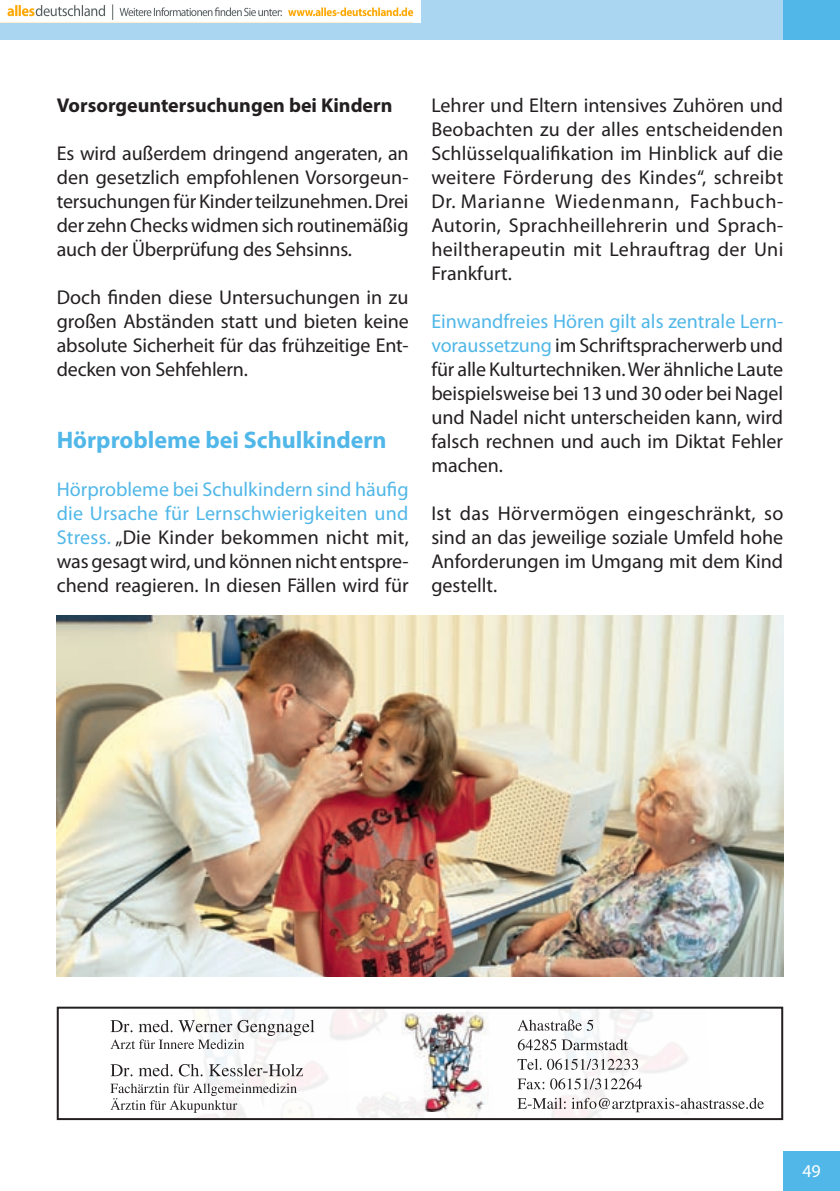
<style>
.page{position:relative;width:840px;height:1191px;background:#fff}
.page>*{position:absolute;margin:0;border:0;box-sizing:border-box;transform-origin:0 0}
.t1{font:700 24px "Myriad Pro";color:#50b7e8}
.t2{font:20px/24px "Myriad Pro";color:#231f20;text-align:justify}
.t3{font:700 20px "Myriad Pro";color:#231f20}
.t4{font:18px "Myriad Pro";color:#fff}
.s1{color:#50b7e8}
</style>
<div class="page">
<div style="left:0;top:0;width:839px;height:40px;background:#aad6f2"></div>
<div style="left:782px;top:1151px;width:57px;height:40px;background:#50b7e8"></div>
<div style="left:782px;top:0;width:57px;height:40px;background:#50b7e8"></div>
<img style="left:57px;top:616px;width:725px;height:360px">
<img style="left:116px;top:1009px;width:212px;height:108px">
<img style="left:254px;top:1009px;width:133px;height:37px">
<img style="left:270px;top:1083px;width:204px;height:34px">
<img style="left:475px;top:1009px;width:213px;height:108px">
<div style="left:57px;top:1006px;width:725px;height:114px;border:2px solid #231f20"></div>
<img style="left:401px;top:1012px;width:87px;height:99px">
<svg style="left:110px;top:1019px;width:204px;height:30px"></svg>
<svg style="left:110px;top:1063px;width:193px;height:13px"></svg>
<svg style="left:110px;top:1083px;width:187px;height:29px"></svg>
<svg style="left:517px;top:1019px;width:76px;height:11px"></svg>
<svg style="left:517px;top:1039px;width:110px;height:11px"></svg>
<svg style="left:517px;top:1058px;width:120px;height:11px"></svg>
<svg style="left:517px;top:1078px;width:124px;height:11px"></svg>
<svg style="left:517px;top:1097px;width:246px;height:15px"></svg>
<img style="left:0;top:0;width:420px;height:22px">
<p class="t3" style="left:57px;top:94px;width:337px">Vorsorgeuntersuchungen bei Kindern</p>
<p class="t2" style="left:57px;top:141px;width:353px">Es wird außerdem dringend angeraten, an den gesetzlich empfohlenen Vorsorgeun&shy;tersuchungen für Kinder teilzunehmen. Drei der zehn Checks widmen sich routinemäßig auch der Überprüfung des Sehsinns.</p>
<p class="t2" style="left:57px;top:285px;width:353px">Doch finden diese Untersuchungen in zu großen Abständen statt und bieten keine absolute Sicherheit für das frühzeitige Ent&shy;decken von Sehfehlern.</p>
<p class="t1" style="left:57px;top:426px;width:331px">Hörprobleme bei Schulkindern</p>
<p class="t2" style="left:57px;top:477px;width:353px"><span class="s1">Hörprobleme bei Schulkindern sind häufig die Ursache für Lernschwierigkeiten und Stress.</span> „Die Kinder bekommen nicht mit, was gesagt wird, und können nicht entspre&shy;chend reagieren. In diesen Fällen wird für</p>
<p class="t2" style="left:431px;top:93px;width:353px">Lehrer und Eltern intensives Zuhören und Beobachten zu der alles entscheidenden Schlüsselqualifikation im Hinblick auf die weitere Förderung des Kindes“, schreibt Dr. Marianne Wiedenmann, Fachbuch-Autorin, Sprachheillehrerin und Sprach&shy;heiltherapeutin mit Lehrauftrag der Uni Frankfurt.</p>
<p class="t2" style="left:431px;top:309px;width:353px"><span class="s1">Einwandfreies Hören gilt als zentrale Lern&shy;voraussetzung</span> im Schriftspracherwerb und für alle Kulturtechniken. Wer ähnliche Laute beispielsweise bei 13 und 30 oder bei Nagel und Nadel nicht unterscheiden kann, wird falsch rechnen und auch im Diktat Fehler machen.</p>
<p class="t2" style="left:431px;top:501px;width:353px">Ist das Hörvermögen eingeschränkt, so sind an das jeweilige soziale Umfeld hohe Anforderungen im Umgang mit dem Kind gestellt.</p>
<p class="t4" style="left:801px;top:1161px;width:20px">49</p>
</div>
